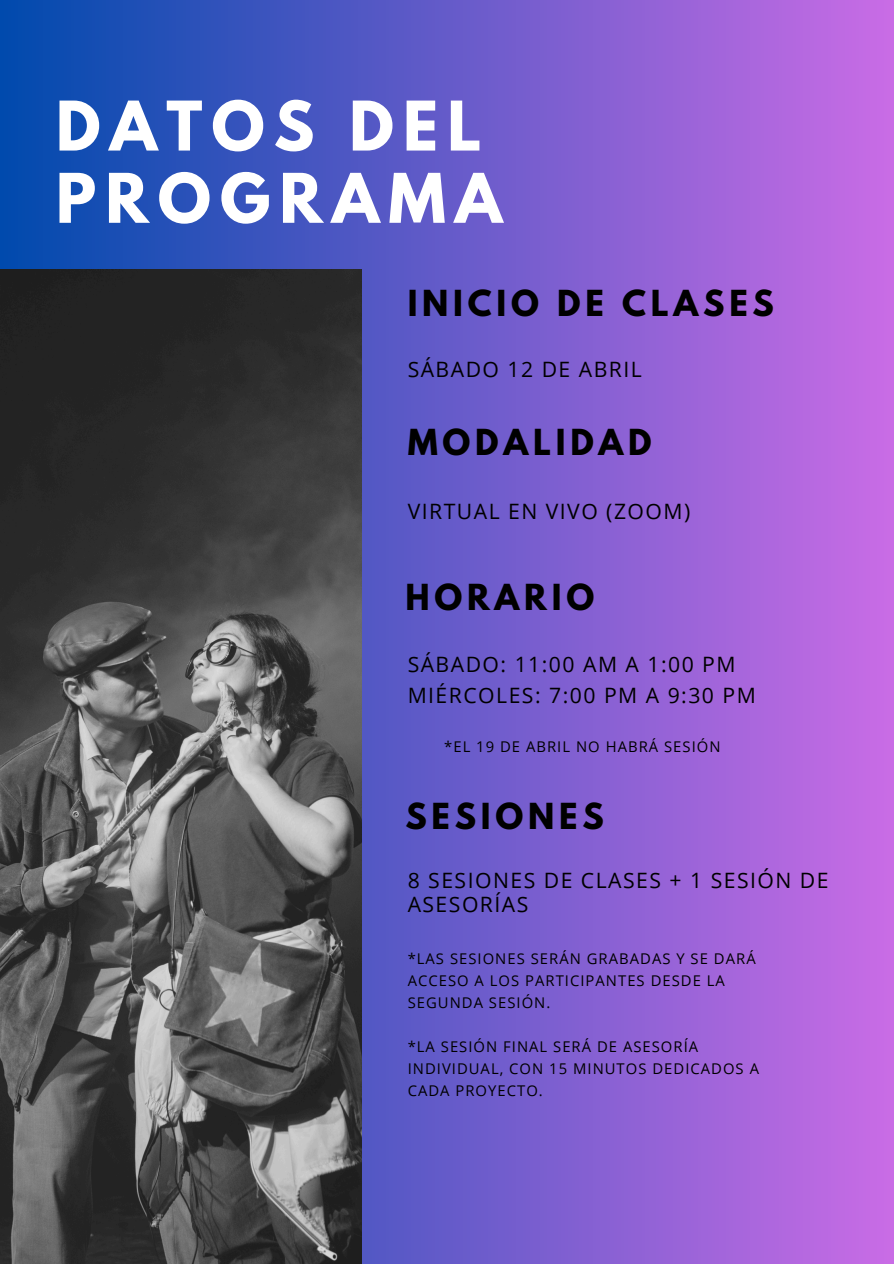
<style>
.page{position:relative;width:894px;height:1264px;background:#fff}
.page>*{position:absolute;margin:0;border:0;box-sizing:border-box;transform-origin:0 0}
.t1{font:700 60.6px/72.2px "League Spartan";letter-spacing:.15em;color:#fff}
.t2{font:700 31.8px "League Spartan";letter-spacing:.15em;color:#000}
.t3{font:21.15px/31.5px "Open Sans";letter-spacing:.07em;color:#000}
.t4{font:14.85px/22px "Open Sans";letter-spacing:.07em;color:#000}
</style>
<div class="page">
<div style="left:0;top:0;width:893px;height:1263px;background:linear-gradient(to right,#004aad,#c96ce6)"></div>
<img style="left:0;top:269px;width:361px;height:993px">
<h1 class="t1" style="left:56px;top:98px;width:448px">DATOS DEL<br>PROGRAMA</h1>
<h2 class="t2" style="left:407px;top:287px;width:367px">INICIO DE CLASES</h2>
<p class="t3" style="left:407px;top:353px;width:236px">SÁBADO 12 DE ABRIL</p>
<h2 class="t2" style="left:407px;top:426px;width:245px">MODALIDAD</h2>
<h3 class="t3" style="left:407px;top:495px;width:284px">VIRTUAL EN VIVO (ZOOM)</h3>
<h2 class="t2" style="left:405px;top:581px;width:190px">HORARIO</h2>
<h3 class="t3" style="left:407px;top:648px;width:349px">SÁBADO: 11:00 AM A 1:00 PM<br>MIÉRCOLES: 7:00 PM A 9:30 PM</h3>
<p class="t4" style="left:444px;top:735px;width:278px">*EL 19 DE ABRIL NO HABRÁ SESIÓN</p>
<h3 class="t2" style="left:405px;top:800px;width:200px">SESIONES</h3>
<p class="t3" style="left:407px;top:867px;width:422px;line-height:24.8px">8 SESIONES DE CLASES + 1 SESIÓN DE<br>ASESORÍAS</p>
<h2 class="t4" style="left:407px;top:946px;width:349px">*LAS SESIONES SERÁN GRABADAS Y SE DARÁ<br>ACCESO A LOS PARTICIPANTES DESDE LA<br>SEGUNDA SESIÓN.</h2>
<h3 class="t4" style="left:407px;top:1034px;width:353px">*LA SESIÓN FINAL SERÁ DE ASESORÍA<br>INDIVIDUAL, CON 15 MINUTOS DEDICADOS A<br>CADA PROYECTO.</h3>
</div>
